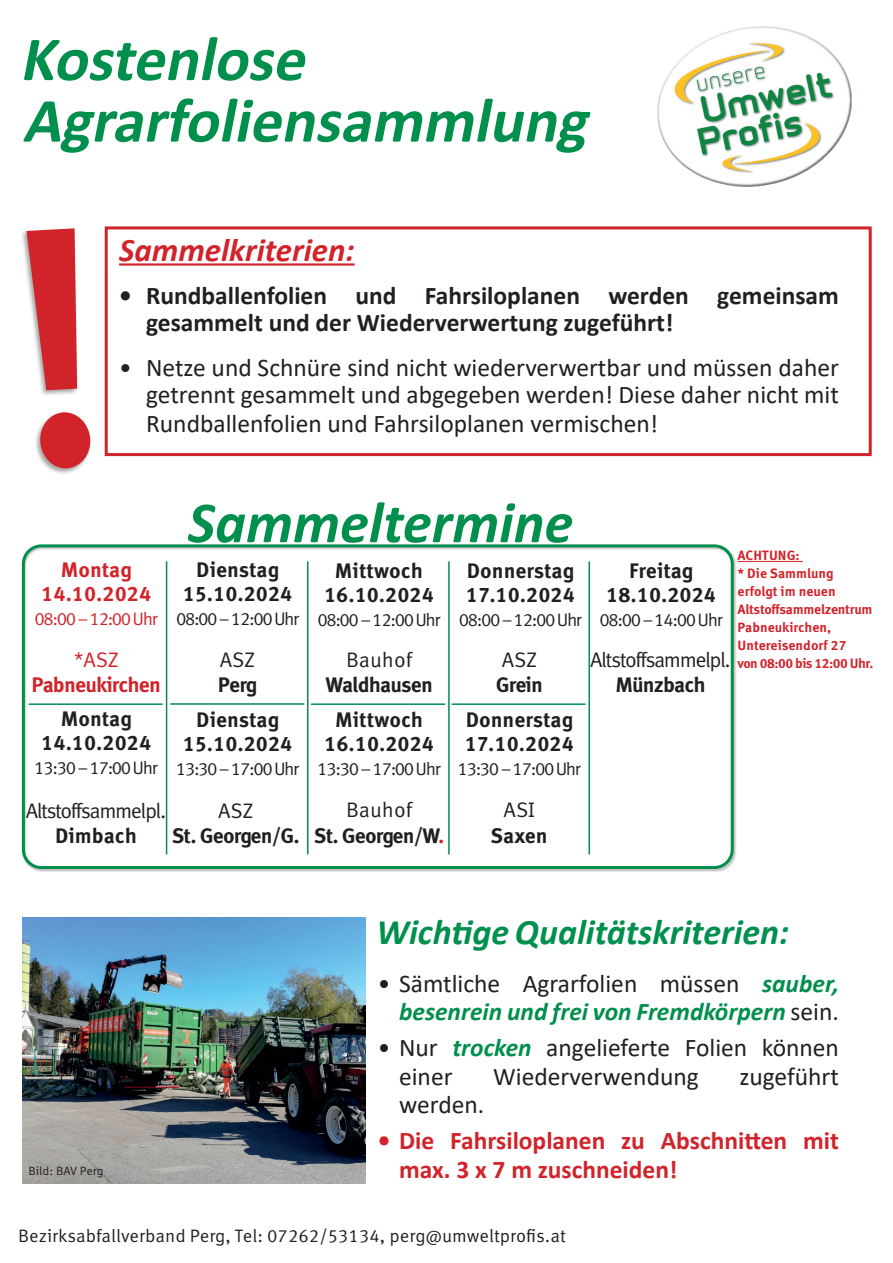
<style>
.page{position:relative;width:893px;height:1263px;background:#fff}
.page>*{position:absolute;margin:0;border:0;box-sizing:border-box;transform-origin:0 0}
.t1{font:italic 700 63px/61.5px "Calibri";color:#008f4d}
.t2{font:italic 700 58.5px "Calibri";color:#008f4d}
.t3{font:italic 700 36px "Calibri";color:#008f4d}
.t4{font:italic 700 33px "Calibri";color:#d1232a}
.t5{font:25.5px/27.8px "Calibri";color:#231f20;text-align:justify}
.t6{font:700 25.5px/27px "Calibri";color:#231f20}
.t7{font:italic 700 25.5px/28.5px "Calibri";color:#008f4d;text-align:right}
.t8{font:700 25.5px "Calibri";color:#d1232a}
.t9{font:700 21px/24px "Meta Correspondence OT";color:#231f20;text-align:center}
.t10{font:21px "Meta Correspondence OT";letter-spacing:-.07em;color:#231f20}
.t11{font:700 21px/25.5px "Meta Correspondence OT";letter-spacing:-.04em;color:#231f20;text-align:center}
.t12{font:700 21px "Meta Correspondence OT";letter-spacing:-.045em;color:#231f20}
.t13{font:700 21px/24px "Meta Correspondence OT";color:#d1232a;text-align:center}
.t14{font:700 21px "Meta Correspondence OT";letter-spacing:-.04em;color:#d1232a}
.t15{font:21px "Meta Correspondence OT";color:#d1232a}
.t16{font:18px "Meta Correspondence OT";letter-spacing:-.08em;color:#231f20}
.t17{font:18px "Meta Correspondence OT";color:#231f20}
.t18{font:18px "Meta Correspondence OT";letter-spacing:-.08em;color:#d1232a}
.t19{font:700 13.5px/18px "Meta Correspondence OT";letter-spacing:-.005em;color:#d1232a}
.t20{font:12px "Meta Correspondence OT";letter-spacing:-.005em;color:#231f20}
.s1{font-weight:400}
.s2{color:#d1232a}
.s3{font-weight:400;font-style:normal;color:#231f20}
.s4{font-weight:700;font-style:italic;color:#008f4d}
</style>
<div class="page">
<img style="left:22px;top:917px;width:344px;height:266px">
<img style="left:657px;top:26px;width:194px;height:160px">
<hr style="left:119px;top:263px;width:236px;height:3px;background:#d1232a">
<div style="left:20px;top:227px;width:71px;height:248px;background:#231f20;opacity:.4"></div>
<svg style="left:26px;top:228px;width:65px;height:241px"></svg>
<hr style="left:738px;top:561px;width:65px;height:1px;background:#d1232a">
<div style="left:105px;top:226px;width:767px;height:230px;border:3px solid #d1232a"></div>
<div style="left:22px;top:544px;width:712px;height:325px;border:3px solid #008f4d;border-radius:18px"></div>
<hr style="left:166px;top:561px;width:1px;height:293px;background:#008f4d">
<hr style="left:448px;top:561px;width:2px;height:293px;background:#008f4d">
<hr style="left:307px;top:561px;width:1px;height:293px;background:#008f4d">
<hr style="left:588px;top:561px;width:2px;height:293px;background:#008f4d">
<hr style="left:311px;top:703px;width:134px;height:2px;background:#008f4d">
<hr style="left:29px;top:703px;width:134px;height:2px;background:#008f4d">
<hr style="left:170px;top:703px;width:134px;height:2px;background:#008f4d">
<hr style="left:452px;top:703px;width:133px;height:2px;background:#008f4d">
<h1 class="t1" style="left:20px;top:28px;width:585px">Kostenlose<br>Agrarfoliensammlung</h1>
<p class="t4" style="left:119px;top:226px;width:237px">Sammelkriterien:</p>
<p class="t6" style="left:146px;top:282px;width:694px;text-indent:-27px">• Rundballenfolien und Fahrsiloplanen werden gemeinsam gesammelt und der Wiederverwertung zugeführt!</p>
<p class="t5" style="left:146px;top:353px;width:694px;text-indent:-27px">• Netze und Schnüre sind nicht wiederverwertbar und müssen daher getrennt gesammelt und abgegeben werden! Diese daher nicht mit Rundballenfolien und Fahrsiloplanen vermischen!</p>
<p class="t13" style="left:41px;top:559px;width:112px">Montag<br>14.10.2024</p>
<p class="t18" style="left:35px;top:609px;width:125px">08:00 – 12:00 Uhr</p>
<p class="t15" style="left:74px;top:647px;width:47px">*ASZ</p>
<p class="t14" style="left:32px;top:672px;width:131px">Pabneukirchen</p>
<h2 class="t2" style="left:188px;top:481px;width:387px">Sammeltermine</h2>
<p class="t9" style="left:183px;top:559px;width:111px">Dienstag<br>15.10.2024</p>
<p class="t16" style="left:176px;top:609px;width:125px">08:00 – 12:00 Uhr</p>
<p class="t10" style="left:220px;top:647px;width:37px">ASZ</p>
<p class="t9" style="left:218px;top:673px;width:41px">Perg</p>
<p class="t9" style="left:324px;top:559px;width:111px">Mittwoch<br>16.10.2024</p>
<p class="t16" style="left:317px;top:609px;width:125px">08:00 – 12:00 Uhr</p>
<p class="t10" style="left:346px;top:647px;width:68px">Bauhof</p>
<p class="t12" style="left:325px;top:672px;width:109px">Waldhausen</p>
<p class="t9" style="left:466px;top:559px;width:111px;text-align:left">Donnerstag<br>17.10.2024</p>
<p class="t16" style="left:459px;top:609px;width:125px">08:00 – 12:00 Uhr</p>
<p class="t10" style="left:502px;top:647px;width:37px">ASZ</p>
<p class="t9" style="left:496px;top:673px;width:49px">Grein</p>
<p class="t9" style="left:183px;top:708px;width:111px">Dienstag<br>15.10.2024</p>
<p class="t16" style="left:176px;top:758px;width:125px">13:30 – 17:00 Uhr</p>
<p class="t9" style="left:41px;top:708px;width:112px">Montag<br>14.10.2024</p>
<p class="t16" style="left:35px;top:757px;width:125px">13:30 – 17:00 Uhr</p>
<p class="t10" style="left:26px;top:798px;width:142px">Altstoffsammelpl.</p>
<p class="t9" style="left:55px;top:824px;width:83px">Dimbach</p>
<p class="t10" style="left:218px;top:798px;width:37px">ASZ</p>
<p class="t11" style="left:172px;top:824px;width:130px">St. Georgen/G.</p>
<p class="t9" style="left:324px;top:708px;width:111px">Mittwoch<br>16.10.2024</p>
<p class="t16" style="left:318px;top:758px;width:125px">13:30 – 17:00 Uhr</p>
<p class="t11" style="left:314px;top:798px;width:132px"><span class="s1">Bauhof<br></span>St. Georgen/W<span class="s2">.</span></p>
<p class="t9" style="left:465px;top:708px;width:111px;text-align:left">Donnerstag<br>17.10.2024</p>
<p class="t16" style="left:458px;top:758px;width:125px">13:30 – 17:00 Uhr</p>
<p class="t10" style="left:503px;top:798px;width:33px">ASI</p>
<p class="t9" style="left:491px;top:824px;width:59px">Saxen</p>
<p class="t9" style="left:606px;top:559px;width:111px">Freitag<br>18.10.2024</p>
<p class="t16" style="left:600px;top:609px;width:125px">08:00 – 14:00 Uhr</p>
<p class="t10" style="left:590px;top:647px;width:142px">Altstoffsammelpl.</p>
<p class="t12" style="left:615px;top:672px;width:92px">Münzbach</p>
<p class="t19" style="left:738px;top:546px;width:138px">ACHTUNG:<br>* Die Sammlung erfolgt im neuen<br>Altstoffsammelzentrum<br>Pabneukirchen,<br>Untereisendorf 27<br>von 08:00 bis 12:00 Uhr.</p>
<h3 class="t3" style="left:376px;top:907px;width:414px">Wichtige Qualitätskriterien:</h3>
<p class="t7" style="left:378px;top:968px;width:463px"><span class="s3">• Sämtliche Agrarfolien müssen</span> sauber, besenrein und frei von Fremdkörpern <span class="s3">sein.</span></p>
<p class="t5" style="left:399px;top:1033px;width:441px;line-height:28.5px;text-indent:-21px">• Nur <span class="s4">trocken</span> angelieferte Folien können einer</p>
<p class="t5" style="left:493px;top:1062px;width:207px">Wiederverwendung</p>
<p class="t5" style="left:739px;top:1062px;width:101px">zugeführt</p>
<p class="t5" style="left:399px;top:1090px;width:87px">werden.</p>
<p class="t8" style="left:378px;top:1123px;width:463px">• Die Fahrsiloplanen zu Abschnitten mit</p>
<p class="t20" style="left:28px;top:1164px;width:77px">Bild: BAV Perg</p>
<p class="t8" style="left:399px;top:1151px;width:280px">max. 3 x 7 m zuschneiden!</p>
<p class="t17" style="left:18px;top:1225px;width:549px">Bezirksabfallverband Perg, Tel: 07262/53134, perg@umweltprofis.at</p>
</div>
